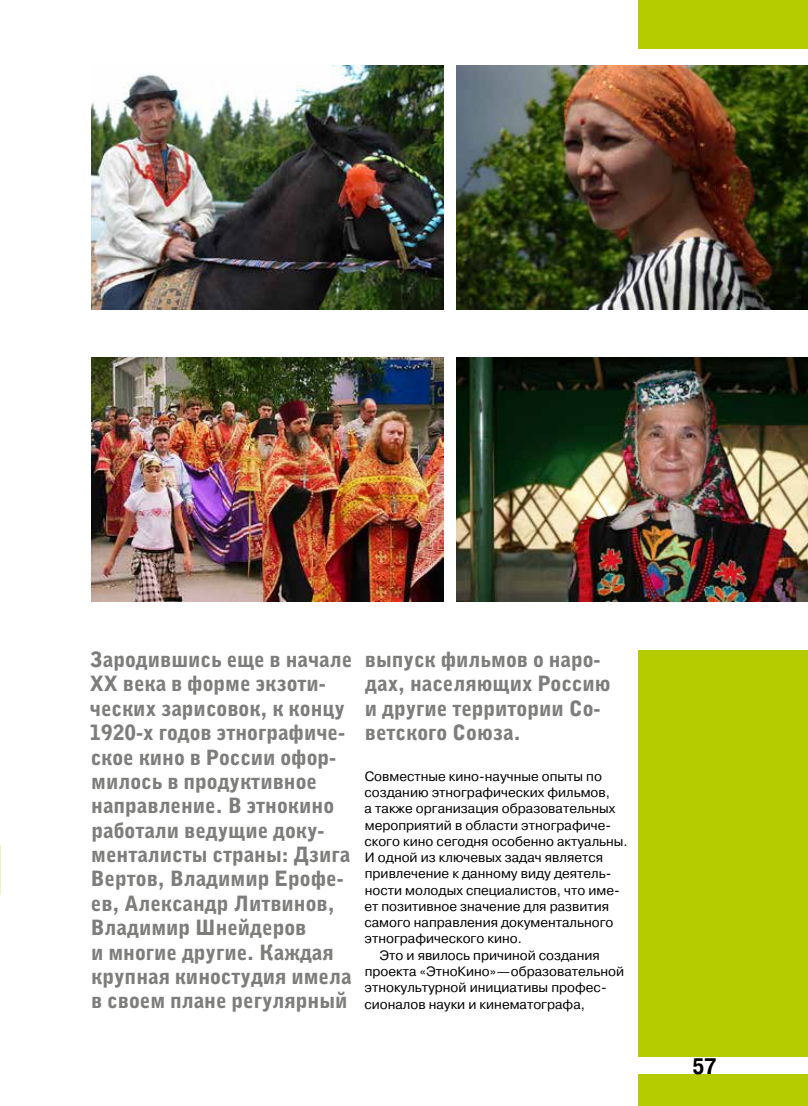
<style>
.page{position:relative;width:808px;height:1106px;background:#fff}
.page>*{position:absolute;margin:0;border:0;box-sizing:border-box;transform-origin:0 0}
.t1{font:700 22.5px "Pragmatica Cond";color:#000}
.t2{font:900 21px/24.5px "Bell Gothic C";color:#7d7d7c}
.t3{font:13.5px "Pragmatica";color:#000}
</style>
<div class="page">
<div style="left:638px;top:0;width:170px;height:49px;background:#b4cc00"></div>
<div style="left:638px;top:650px;width:170px;height:456px;background:#b4cc00"></div>
<img style="left:456px;top:65px;width:352px;height:244px">
<img style="left:91px;top:65px;width:352px;height:244px">
<img style="left:456px;top:358px;width:352px;height:244px">
<img style="left:91px;top:358px;width:352px;height:244px">
<div style="left:625px;top:1057px;width:183px;height:16px;background:#fff"></div>
<p class="t2" style="left:90px;top:647px;width:264px">Зародившись еще в начале<br>XX века в форме экзоти&shy;ческих зарисовок, к концу<br>1920-х годов этнографиче&shy;ское кино в России офор&shy;милось в продуктивное направление. В этнокино работали ведущие доку&shy;менталисты страны: Дзига<br>Вертов, Владимир Ерофе&shy;ев, Александр Литвинов,<br>Владимир Шнейдеров<br>и многие другие. Каждая крупная киностудия имела в своем плане регулярный</p>
<h2 class="t2" style="left:365px;top:647px;width:247px">выпуск фильмов о наро&shy;дах, населяющих Россию и другие территории Со&shy;ветского Союза.</h2>
<p class="t3" style="left:365px;top:767px;width:239px">Совместные кино-научные опыты по</p>
<p class="t3" style="left:364px;top:784px;width:247px">созданию этнографических фильмов,</p>
<p class="t3" style="left:365px;top:800px;width:252px">а также организация образовательных</p>
<p class="t3" style="left:365px;top:816px;width:248px">мероприятий в области этнографиче-</p>
<p class="t3" style="left:364px;top:833px;width:265px">ского кино сегодня особенно актуальны.</p>
<p class="t3" style="left:365px;top:849px;width:240px">И одной из ключевых задач является</p>
<p class="t3" style="left:365px;top:865px;width:248px">привлечение к данному виду деятель-</p>
<p class="t3" style="left:365px;top:881px;width:256px">ности молодых специалистов, что име-</p>
<p class="t3" style="left:364px;top:898px;width:246px">ет позитивное значение для развития</p>
<p class="t3" style="left:364px;top:914px;width:251px">самого направления документального</p>
<p class="t3" style="left:365px;top:930px;width:159px">этнографического кино.</p>
<p class="t3" style="left:379px;top:946px;width:222px">Это и явилось причиной создания</p>
<p class="t3" style="left:365px;top:963px;width:261px">проекта «ЭтноКино»—образовательной</p>
<p class="t3" style="left:365px;top:979px;width:244px">этнокультурной инициативы профес-</p>
<p class="t3" style="left:364px;top:995px;width:222px">сионалов науки и кинематографа,</p>
<h1 class="t1" style="left:692px;top:1052px;width:26px">57</h1>
</div>
